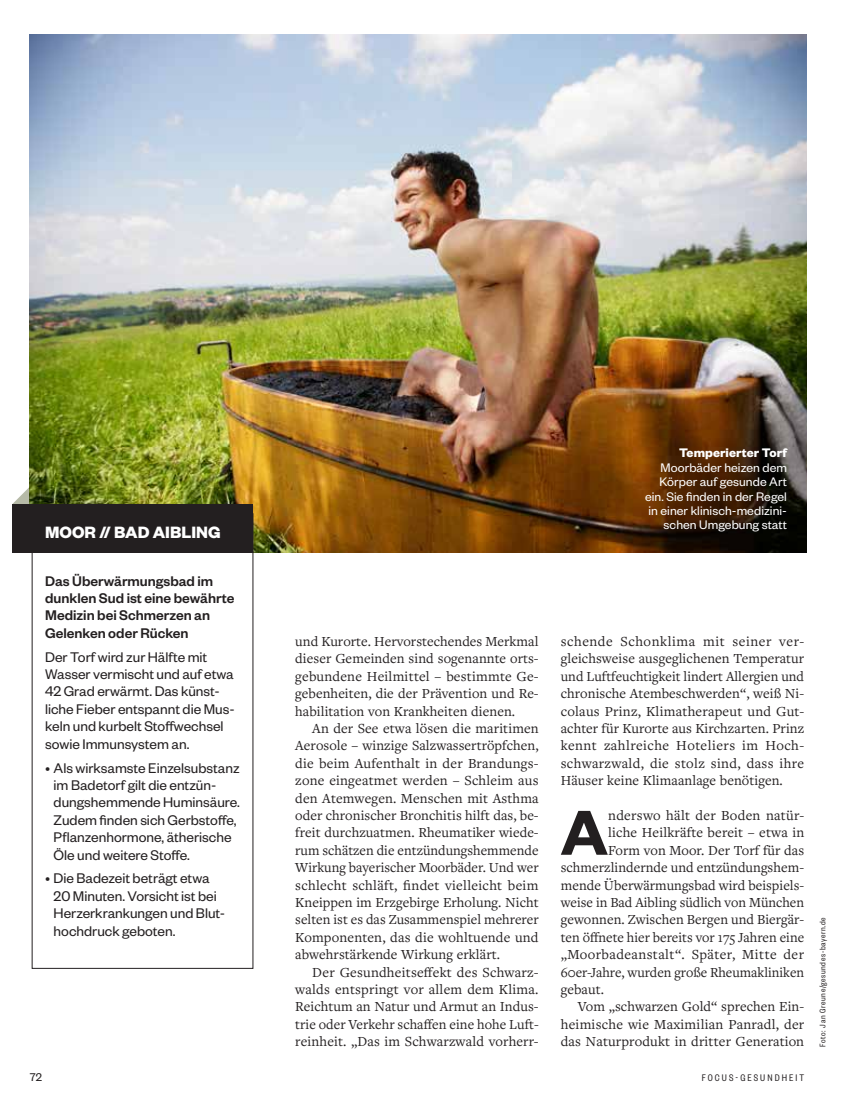
<style>
.page{position:relative;width:851px;height:1093px;background:#fff}
.page>*{position:absolute;margin:0;border:0;box-sizing:border-box;transform-origin:0 0}
.t1{font:600 69.6px "Founders Grotesk";color:#231f20}
.t2{font:700 18px "Founders Grotesk";color:#fff}
.t3{font:15.3px/17.4px "Founders Grotesk";color:#231f20}
.t4{font:500 15.3px/17.4px "Founders Grotesk";color:#231f20}
.t5{font:14.4px/17.4px "Freight Text Pro";letter-spacing:.005em;color:#231f20;text-align:justify}
.t6{font:14.4px "Freight Text Pro";letter-spacing:.03em;color:#231f20}
.t7{font:13.65px/14.4px "Founders Grotesk";letter-spacing:.005em;color:#fff;text-align:right}
.t8{font:700 13.65px "Founders Grotesk";letter-spacing:.005em;color:#fff}
.t9{font:12.3px "Founders Grotesk";color:#231f20}
.t10{font:10.5px "Founders Grotesk Cond";letter-spacing:.2em;color:#231f20}
.t11{font:9px "Founders Grotesk Cond";letter-spacing:.07em;color:#231f20}
</style>
<div class="page">
<svg style="left:12px;top:487px;width:18px;height:17px"></svg>
<img style="left:30px;top:34px;width:776px;height:519px">
<div style="left:12px;top:504px;width:241px;height:49px;background:#231f20"></div>
<div style="left:32px;top:513px;width:221px;height:455px;border:1px solid #231f20"></div>
<p class="t2" style="left:45px;top:521px;width:177px">MOOR // BAD AIBLING</p>
<p class="t4" style="left:45px;top:571px;width:191px">Das Überwärmungsbad im dunklen Sud ist eine bewährte<br>Medizin bei Schmerzen an<br>Gelenken oder Rücken</p>
<p class="t3" style="left:45px;top:647px;width:191px">Der Torf wird zur Hälfte mit<br>Wasser vermischt und auf etwa<br>42 Grad erwärmt. Das künst&shy;liche Fieber entspannt die Mus&shy;keln und kurbelt Stoffwechsel sowie Immunsystem an.</p>
<p class="t3" style="left:54px;top:758px;width:188px;text-indent:-9px">• Als wirksamste Einzelsubstanz im Badetorf gilt die entzün&shy;dungshemmende Huminsäure.<br>Zudem finden sich Gerbstoffe,<br>Pflanzenhormone, ätherische<br>Öle und weitere Stoffe.</p>
<p class="t3" style="left:54px;top:869px;width:173px;text-indent:-9px">• Die Badezeit beträgt etwa<br>20 Minuten. Vorsicht ist bei<br>Herzerkrankungen und Blut&shy;hochdruck geboten.</p>
<p class="t8" style="left:679px;top:444px;width:109px">Temperierter Torf</p>
<p class="t7" style="left:645px;top:459px;width:143px">Moorbäder heizen dem<br>Körper auf gesunde Art ein. Sie finden in der Regel in einer klinisch-medizini&shy;schen Umgebung statt</p>
<p class="t5" style="left:295px;top:632px;width:245px">und Kurorte. Hervorstechendes Merkmal dieser Gemeinden sind sogenannte orts&shy;gebundene Heilmittel – bestimmte Ge&shy;gebenheiten, die der Prävention und Re&shy;habilitation von Krankheiten dienen.</p>
<p class="t5" style="left:295px;top:719px;width:245px;text-indent:17px">An der See etwa lösen die maritimen Aerosole – winzige Salzwassertröpfchen, die beim Aufenthalt in der Brandungs&shy;zone eingeatmet werden – Schleim aus den Atemwegen. Menschen mit Asthma oder chronischer Bronchitis hilft das, be&shy;freit durchzuatmen. Rheumatiker wiede&shy;rum schätzen die entzündungshemmende Wirkung bayerischer Moorbäder. Und wer schlecht schläft, findet vielleicht beim Kneippen im Erzgebirge Erholung. Nicht selten ist es das Zusammenspiel mehrerer Komponenten, das die wohltuende und abwehrstärkende Wirkung erklärt.</p>
<p class="t5" style="left:295px;top:963px;width:245px;text-indent:17px">Der Gesundheitseffekt des Schwarz&shy;walds entspringt vor allem dem Klima.<br>Reichtum an Natur und Armut an Indus&shy;trie oder Verkehr schaffen eine hohe Luft&shy;reinheit. „Das im Schwarzwald vorherr-</p>
<p class="t5" style="left:560px;top:632px;width:245px">schende Schonklima mit seiner ver&shy;gleichsweise ausgeglichenen Temperatur und Luftfeuchtigkeit lindert Allergien und chronische Atembeschwerden“, weiß Ni&shy;colaus Prinz, Klimatherapeut und Gut&shy;achter für Kurorte aus Kirchzarten. Prinz kennt zahlreiche Hoteliers im Hoch&shy;schwarzwald, die stolz sind, dass ihre Häuser keine Klimaanlage benötigen.</p>
<h1 class="t1" style="left:560px;top:788px;width:49px">A</h1>
<p class="t5" style="left:608px;top:806px;width:197px">nderswo hält der Boden natür-</p>
<p class="t5" style="left:608px;top:823px;width:197px">liche Heilkräfte bereit – etwa in</p>
<p class="t5" style="left:608px;top:841px;width:197px">Form von Moor. Der Torf für das</p>
<p class="t5" style="left:560px;top:858px;width:245px">schmerzlindernde und entzündungshem-</p>
<p class="t5" style="left:560px;top:876px;width:245px">mende Überwärmungsbad wird beispiels-</p>
<p class="t5" style="left:560px;top:893px;width:245px">weise in Bad Aibling südlich von München</p>
<p class="t5" style="left:560px;top:910px;width:245px">gewonnen. Zwischen Bergen und Biergär-</p>
<p class="t5" style="left:560px;top:928px;width:245px">ten öffnete hier bereits vor 175 Jahren eine</p>
<p class="t6" style="left:560px;top:945px;width:245px">„Moorbadeanstalt“. Später, Mitte der</p>
<p class="t5" style="left:560px;top:963px;width:245px">60er-Jahre, wurden große Rheumakliniken</p>
<p class="t5" style="left:560px;top:980px;width:45px">gebaut.</p>
<p class="t5" style="left:577px;top:997px;width:228px">Vom „schwarzen Gold“ sprechen Ein-</p>
<p class="t5" style="left:560px;top:1015px;width:245px">heimische wie Maximilian Panradl, der</p>
<p class="t5" style="left:560px;top:1032px;width:245px">das Naturprodukt in dritter Generation</p>
<p class="t9" style="left:30px;top:1069px;width:14px">72</p>
<p class="t10" style="left:701px;top:1072px;width:104px">FOCUS-GESUNDHEIT</p>
<p class="t11" style="left:817px;top:1046px;width:131px;rotate:-90deg">Foto: Jan Greune/gesundes-bayern.de</p>
</div>
